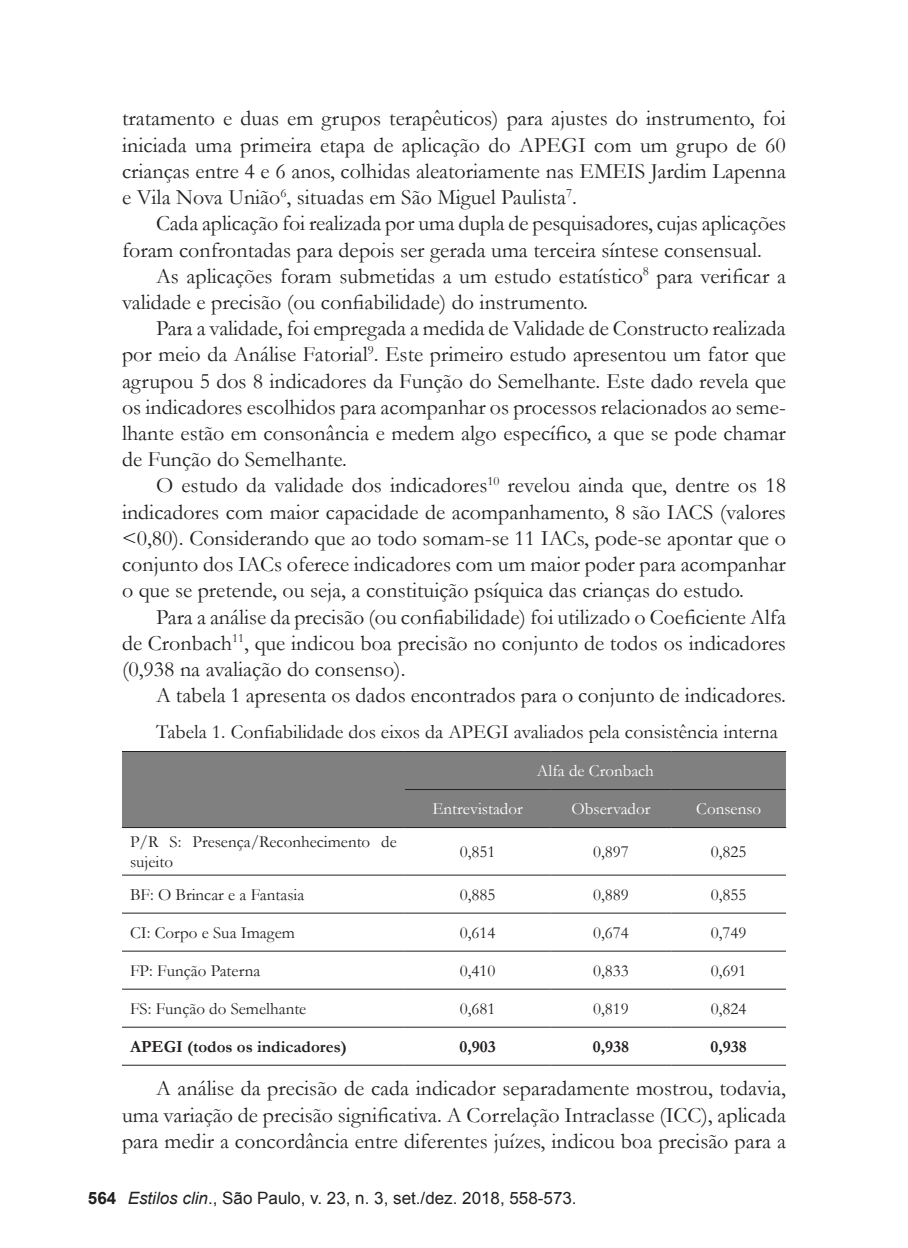
<style>
.page{position:relative;width:908px;height:1248px;background:#fff}
.page>*{position:absolute;margin:0;border:0;box-sizing:border-box;transform-origin:0 0}
.TEXTO{font:22px/26.2px "Garamond";color:#231f20;text-align:justify}
.tit-tabela{font:20px "Garamond";color:#231f20}
.texto_tabela{font:17px/20.4px "Garamond";color:#231f20}
.t1{font:17px "Arial";color:#231f20}
.cabeço{font:17px "Garamond";color:#fff}
.texto_tabela-2{font:700 17px "Garamond";color:#231f20}
.s1{font-weight:700}
.s2{font-style:italic}
</style>
<div class="page">
<div style="left:122px;top:752px;width:663px;height:75px;background:#808080"></div>
<hr style="left:122px;top:1064px;width:282px;height:1px;background:#231f20">
<hr style="left:404px;top:1064px;width:146px;height:1px;background:#231f20">
<hr style="left:550px;top:1064px;width:121px;height:1px;background:#231f20">
<hr style="left:671px;top:1064px;width:114px;height:1px;background:#231f20">
<hr style="left:122px;top:874px;width:282px;height:1px;background:#231f20">
<hr style="left:404px;top:874px;width:146px;height:1px;background:#231f20">
<hr style="left:550px;top:874px;width:121px;height:1px;background:#231f20">
<hr style="left:671px;top:874px;width:114px;height:1px;background:#231f20">
<hr style="left:122px;top:912px;width:282px;height:1px;background:#231f20">
<hr style="left:404px;top:912px;width:146px;height:1px;background:#231f20">
<hr style="left:550px;top:912px;width:121px;height:1px;background:#231f20">
<hr style="left:671px;top:912px;width:114px;height:1px;background:#231f20">
<hr style="left:122px;top:950px;width:282px;height:1px;background:#231f20">
<hr style="left:404px;top:950px;width:146px;height:1px;background:#231f20">
<hr style="left:550px;top:950px;width:121px;height:1px;background:#231f20">
<hr style="left:671px;top:950px;width:114px;height:1px;background:#231f20">
<hr style="left:122px;top:988px;width:282px;height:1px;background:#231f20">
<hr style="left:404px;top:988px;width:146px;height:1px;background:#231f20">
<hr style="left:550px;top:988px;width:121px;height:1px;background:#231f20">
<hr style="left:671px;top:988px;width:114px;height:1px;background:#231f20">
<hr style="left:122px;top:1026px;width:282px;height:1px;background:#231f20">
<hr style="left:404px;top:1026px;width:146px;height:1px;background:#231f20">
<hr style="left:550px;top:1026px;width:121px;height:1px;background:#231f20">
<hr style="left:671px;top:1026px;width:114px;height:1px;background:#231f20">
<hr style="left:122px;top:751px;width:282px;height:1px;background:#231f20">
<hr style="left:404px;top:751px;width:146px;height:1px;background:#231f20">
<hr style="left:550px;top:751px;width:121px;height:1px;background:#231f20">
<hr style="left:671px;top:751px;width:114px;height:1px;background:#231f20">
<hr style="left:405px;top:789px;width:145px;height:1px;background:#231f20">
<hr style="left:550px;top:789px;width:121px;height:1px;background:#231f20">
<hr style="left:671px;top:789px;width:114px;height:1px;background:#231f20">
<hr style="left:122px;top:827px;width:282px;height:1px;background:#231f20">
<hr style="left:404px;top:827px;width:146px;height:1px;background:#231f20">
<hr style="left:550px;top:827px;width:121px;height:1px;background:#231f20">
<hr style="left:671px;top:827px;width:114px;height:1px;background:#231f20">
<p class="TEXTO" style="left:122px;top:105px;width:665px">tratamento e duas em grupos terapêuticos) para ajustes do instrumento, foi iniciada uma primeira etapa de aplicação do APEGI com um grupo de 60 crianças entre 4 e 6 anos, colhidas aleatoriamente nas EMEIS Jardim Lapenna e Vila Nova União<sup>6</sup>, situadas em São Miguel Paulista<sup>7</sup>.</p>
<p class="TEXTO" style="left:122px;top:210px;width:665px;text-indent:34px">Cada aplicação foi realizada por uma dupla de pesquisadores, cujas aplicações foram confrontadas para depois ser gerada uma terceira síntese consensual.</p>
<p class="TEXTO" style="left:122px;top:262px;width:665px;text-indent:34px">As aplicações foram submetidas a um estudo estatístico<sup>8</sup> para verificar a validade e precisão (ou confiabilidade) do instrumento.</p>
<p class="TEXTO" style="left:122px;top:314px;width:665px;text-indent:34px">Para a validade, foi empregada a medida de Validade de Constructo realizada por meio da Análise Fatorial<sup>9</sup>. Este primeiro estudo apresentou um fator que agrupou 5 dos 8 indicadores da Função do Semelhante. Este dado revela que os indicadores escolhidos para acompanhar os processos relacionados ao seme&shy;lhante estão em consonância e medem algo específico, a que se pode chamar de Função do Semelhante.</p>
<p class="TEXTO" style="left:122px;top:472px;width:665px;text-indent:34px">O estudo da validade dos indicadores<sup>10</sup> revelou ainda que, dentre os 18 indicadores com maior capacidade de acompanhamento, 8 são IACS (valores &lt;0,80). Considerando que ao todo somam-se 11 IACs, pode-se apontar que o conjunto dos IACs oferece indicadores com um maior poder para acompanhar o que se pretende, ou seja, a constituição psíquica das crianças do estudo.</p>
<p class="TEXTO" style="left:122px;top:603px;width:665px;text-indent:34px">Para a análise da precisão (ou confiabilidade) foi utilizado o Coeficiente Alfa de Cronbach<sup>11</sup>, que indicou boa precisão no conjunto de todos os indicadores (0,938 na avaliação do consenso).</p>
<p class="TEXTO" style="left:156px;top:681px;width:631px">A tabela 1 apresenta os dados encontrados para o conjunto de indicadores.</p>
<p class="tit-tabela" style="left:156px;top:717px;width:623px">Tabela 1. Confiabilidade dos eixos da APEGI avaliados pela consistência interna</p>
<p class="cabeço" style="left:536px;top:759px;width:118px">Alfa de Cronbach</p>
<p class="cabeço" style="left:432px;top:797px;width:92px">Entrevistador</p>
<p class="cabeço" style="left:571px;top:797px;width:80px">Observador</p>
<p class="cabeço" style="left:696px;top:797px;width:66px">Consenso</p>
<p class="texto_tabela" style="left:130px;top:830px;width:268px">P/R S: Presença/Reconhecimento de sujeito</p>
<p class="texto_tabela" style="left:459px;top:840px;width:37px">0,851</p>
<p class="texto_tabela" style="left:593px;top:840px;width:37px">0,897</p>
<p class="texto_tabela" style="left:710px;top:840px;width:37px">0,825</p>
<p class="texto_tabela" style="left:130px;top:883px;width:176px">BF: O Brincar e a Fantasia</p>
<p class="texto_tabela" style="left:459px;top:883px;width:37px">0,885</p>
<p class="texto_tabela" style="left:593px;top:883px;width:37px">0,889</p>
<p class="texto_tabela" style="left:710px;top:883px;width:37px">0,855</p>
<p class="texto_tabela" style="left:130px;top:921px;width:166px">CI: Corpo e Sua Imagem</p>
<p class="texto_tabela" style="left:459px;top:921px;width:37px">0,614</p>
<p class="texto_tabela" style="left:593px;top:921px;width:37px">0,674</p>
<p class="texto_tabela" style="left:710px;top:921px;width:37px">0,749</p>
<p class="texto_tabela" style="left:130px;top:959px;width:132px">FP: Função Paterna</p>
<p class="texto_tabela" style="left:459px;top:959px;width:37px">0,410</p>
<p class="texto_tabela" style="left:593px;top:959px;width:37px">0,833</p>
<p class="texto_tabela" style="left:710px;top:959px;width:37px">0,691</p>
<p class="texto_tabela" style="left:130px;top:997px;width:178px">FS: Função do Semelhante</p>
<p class="texto_tabela" style="left:459px;top:997px;width:37px">0,681</p>
<p class="texto_tabela" style="left:593px;top:997px;width:37px">0,819</p>
<p class="texto_tabela" style="left:710px;top:997px;width:37px">0,824</p>
<p class="texto_tabela-2" style="left:130px;top:1034px;width:218px">APEGI (todos os indicadores)</p>
<p class="texto_tabela-2" style="left:459px;top:1034px;width:38px">0,903</p>
<p class="texto_tabela-2" style="left:592px;top:1034px;width:38px">0,938</p>
<p class="texto_tabela-2" style="left:710px;top:1034px;width:38px">0,938</p>
<p class="TEXTO" style="left:122px;top:1074px;width:665px;text-indent:34px">A análise da precisão de cada indicador separadamente mostrou, todavia, uma variação de precisão significativa. A Correlação Intraclasse (ICC), aplicada para medir a concordância entre diferentes juízes, indicou boa precisão para a</p>
<p class="t1" style="left:88px;top:1186px;width:490px"><span class="s1">564</span> <span class="s2">Estilos clin</span>., São Paulo, v. 23, n. 3, set./dez. 2018, 558-573.</p>
</div>
